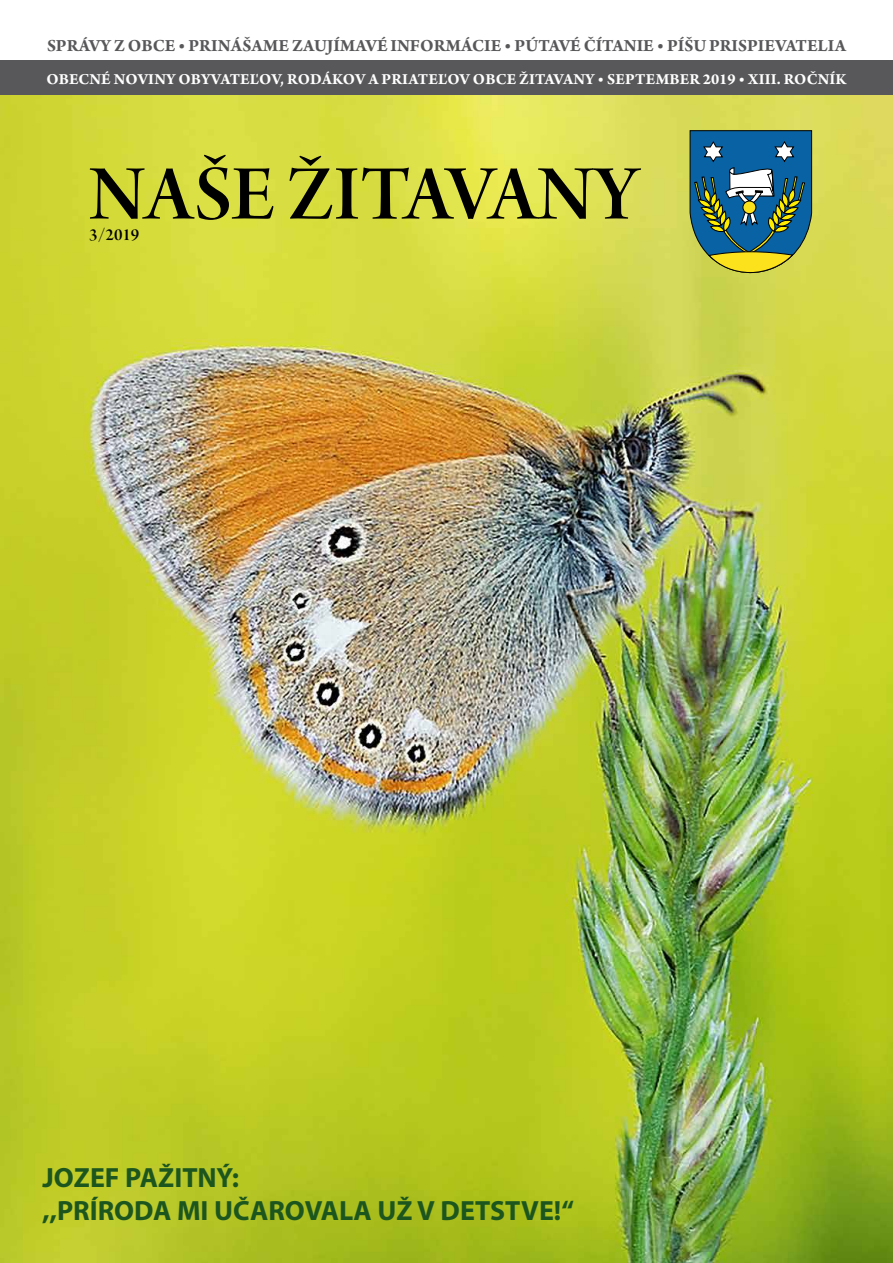
<style>
.page{position:relative;width:893px;height:1263px;background:#fff}
.page>*{position:absolute;margin:0;border:0;box-sizing:border-box;transform-origin:0 0}
.t1{font:82.5px "Arno Pro Smbd Display";letter-spacing:.01em;color:#000}
.t2{font:700 27.9px/33.5px "Myriad Pro";color:#1c561e}
.t3{font:700 18px "Arno Pro";color:#58585a}
.t4{font:18px "Arno Pro";letter-spacing:-.005em;color:#000}
.t5{font:18px "Arno Pro Smbd Display";color:#000}
.t6{font:700 16.2px "Arno Pro";letter-spacing:.01em;color:#fff}
</style>
<div class="page">
<img style="left:0;top:94px;width:893px;height:1169px">
<div style="left:0;top:60px;width:893px;height:34px;background:#58585a"></div>
<svg style="left:690px;top:130px;width:122px;height:143px;background:#4a7c7d"></svg>
<p class="t4" style="left:43px;top:27px;width:112px">September 2019</p>
<p class="t4" style="left:526px;top:27px;width:326px">www.zitavany.sk | e-mail: podatelna@zitavany.sk</p>
<p class="t3" style="left:47px;top:35px;width:800px">SPRÁVY Z OBCE • PRINÁŠAME ZAUJÍMAVÉ INFORMÁCIE • PÚTAVÉ ČÍTANIE • PÍŠU PRISPIEVATELIA</p>
<p class="t6" style="left:46px;top:70px;width:802px">OBECNÉ NOVINY OBYVATEĽOV, RODÁKOV A PRIATEĽOV OBCE ŽITAVANY • SEPTEMBER 2019 • XIII. ROČNÍK</p>
<h1 class="t1" style="left:89px;top:148px;width:550px">NAŠEŽITAVANY</h1>
<p class="t5" style="left:89px;top:225px;width:52px">3/2019</p>
<h2 class="t2" style="left:43px;top:1160px;width:533px">JOZEF PAŽITNÝ:<br>,,PRÍRODA MI UČAROVALA UŽ V DETSTVE!“</h2>
</div>
